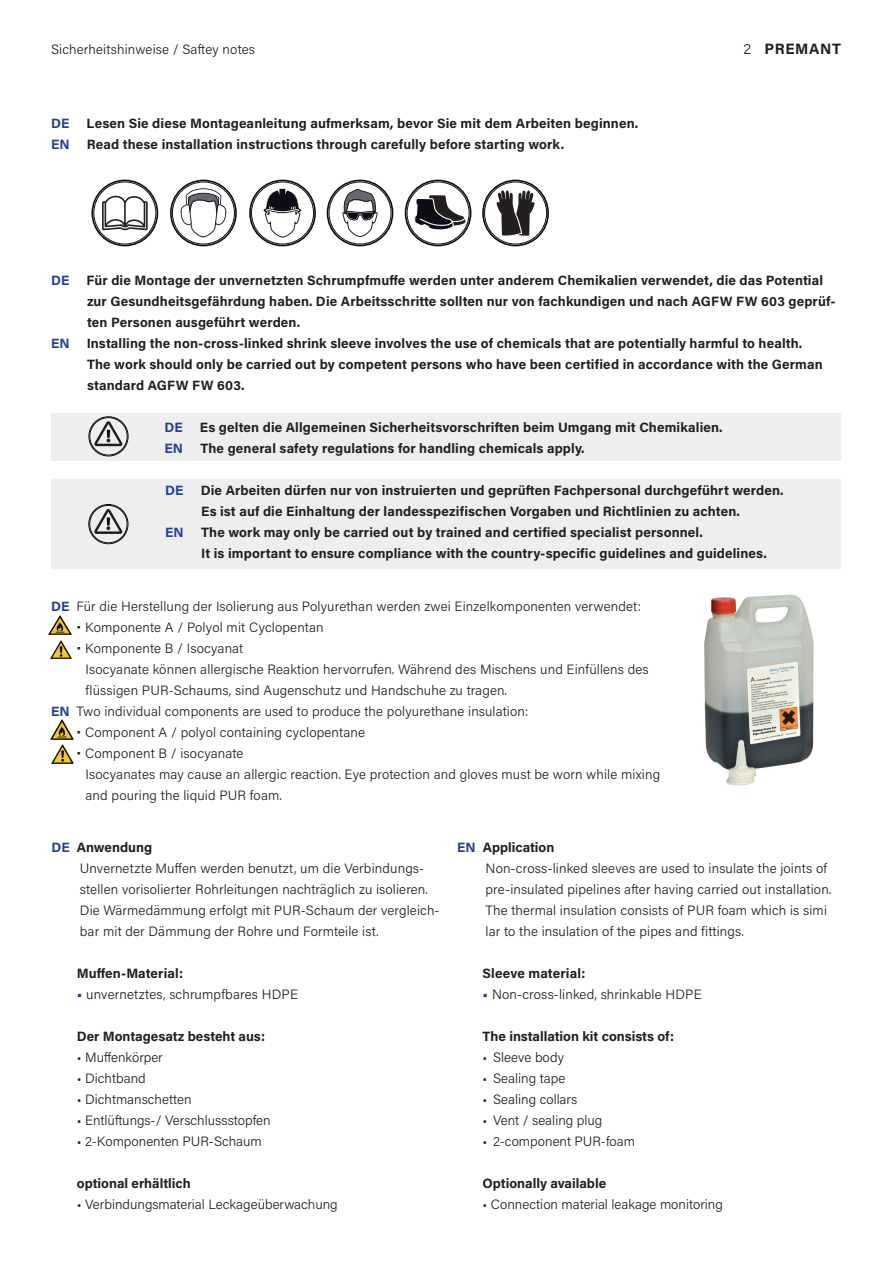
<style>
.page{position:relative;width:893px;height:1263px;background:#fff}
.page>*{position:absolute;margin:0;border:0;box-sizing:border-box;transform-origin:0 0}
.t1{font:700 15px "Acumin Pro";letter-spacing:.04em;color:#231f20}
.t2{font:300 13.5px/21px "Acumin Pro";letter-spacing:.01em;color:#231f20}
.t3{font:700 13.5px/21px "Acumin Pro";letter-spacing:.01em;color:#231f20}
.t4{font:700 13.5px "Acumin Pro";letter-spacing:.01em;color:#253f8e}
.s1{font-weight:300}
.s2{font-weight:700;color:#253f8e}
.s3{font-weight:700}
</style>
<div class="page">
<div style="left:51px;top:413px;width:790px;height:47px;background:#eeeeef"></div>
<svg style="left:88px;top:416px;width:41px;height:40px"></svg>
<div style="left:90px;top:417px;width:37px;height:38px;border:1px solid #0a0d14;border-radius:50%"></div>
<svg style="left:249px;top:180px;width:67px;height:66px"></svg>
<div style="left:251px;top:182px;width:63px;height:62px;border:1px solid #0a0d14;border-radius:50%"></div>
<svg style="left:327px;top:180px;width:66px;height:66px"></svg>
<div style="left:329px;top:182px;width:62px;height:62px;border:1px solid #0a0d14;border-radius:50%"></div>
<svg style="left:170px;top:180px;width:67px;height:66px"></svg>
<div style="left:172px;top:182px;width:63px;height:62px;border:1px solid #0a0d14;border-radius:50%"></div>
<svg style="left:91px;top:180px;width:67px;height:66px"></svg>
<div style="left:94px;top:182px;width:62px;height:62px;border:1px solid #0a0d14;border-radius:50%"></div>
<svg style="left:405px;top:180px;width:66px;height:66px"></svg>
<div style="left:407px;top:182px;width:62px;height:62px;border:1px solid #0a0d14;border-radius:50%"></div>
<svg style="left:482px;top:180px;width:67px;height:66px"></svg>
<div style="left:484px;top:182px;width:63px;height:62px;border:1px solid #0a0d14;border-radius:50%"></div>
<img style="left:704px;top:594px;width:110px;height:192px">
<img style="left:49px;top:615px;width:23px;height:20px">
<img style="left:50px;top:640px;width:22px;height:19px">
<img style="left:50px;top:720px;width:23px;height:19px">
<img style="left:51px;top:745px;width:22px;height:18px">
<div style="left:51px;top:479px;width:790px;height:89px;background:#eeeeef"></div>
<svg style="left:88px;top:504px;width:41px;height:40px"></svg>
<div style="left:90px;top:505px;width:37px;height:38px;border:1px solid #0a0d14;border-radius:50%"></div>
<p class="t2" style="left:51px;top:38px;width:206px">Sicherheitshinweise / Saftey notes</p>
<p class="t1" style="left:744px;top:38px;width:99px"><span class="s1">2</span> PREMANT</p>
<p class="t4" style="left:51px;top:113px;width:20px">DE</p>
<p class="t3" style="left:87px;top:112px;width:553px">Lesen Sie diese Montageanleitung aufmerksam, bevor Sie mit dem Arbeiten beginnen.</p>
<p class="t4" style="left:51px;top:134px;width:20px">EN</p>
<p class="t3" style="left:87px;top:133px;width:479px">Read these installation instructions through carefully before starting work.</p>
<p class="t4" style="left:51px;top:271px;width:20px">DE</p>
<p class="t3" style="left:87px;top:269px;width:751px">Für die Montage der unvernetzten Schrumpfmuffe werden unter anderem Chemikalien verwendet, die das Potential zur Gesundheitsgefährdung haben. Die Arbeitsschritte sollten nur von fachkundigen und nach AGFW FW 603 geprüf&shy;ten Personen ausgeführt werden.</p>
<p class="t4" style="left:51px;top:334px;width:20px">EN</p>
<p class="t3" style="left:87px;top:332px;width:737px">Installing the non-cross-linked shrink sleeve involves the use of chemicals that are potentially harmful to health.<br>The work should only be carried out by competent persons who have been certified in accordance with the German standard AGFW FW 603.</p>
<p class="t4" style="left:164px;top:418px;width:20px">DE</p>
<p class="t3" style="left:200px;top:416px;width:524px">Es gelten die Allgemeinen Sicherheitsvorschriften beim Umgang mit Chemikalien.</p>
<p class="t4" style="left:164px;top:439px;width:20px">EN</p>
<p class="t3" style="left:200px;top:437px;width:386px">The general safety regulations for handling chemicals apply.</p>
<p class="t4" style="left:165px;top:481px;width:20px">DE</p>
<p class="t3" style="left:201px;top:479px;width:584px">Die Arbeiten dürfen nur von instruierten und geprüften Fachpersonal durchgeführt werden.<br>Es ist auf die Einhaltung der landesspezifischen Vorgaben und Richtlinien zu achten.</p>
<p class="t4" style="left:165px;top:523px;width:20px">EN</p>
<p class="t3" style="left:201px;top:521px;width:567px">The work may only be carried out by trained and certified specialist personnel.<br>It is important to ensure compliance with the country-specific guidelines and guidelines.</p>
<p class="t2" style="left:51px;top:595px;width:592px"><span class="s2">DE</span> Für die Herstellung der Isolierung aus Polyurethan werden zwei Einzelkomponenten verwendet:</p>
<p class="t2" style="left:77px;top:616px;width:249px">• Komponente A / Polyol mit Cyclopentan</p>
<p class="t2" style="left:77px;top:637px;width:168px">• Komponente B / Isocyanat</p>
<p class="t2" style="left:86px;top:658px;width:565px">Isocyanate können allergische Reaktion hervorrufen. Während des Mischens und Einfüllens des</p>
<p class="t2" style="left:86px;top:679px;width:423px">flüssigen PUR-Schaums, sind Augenschutz und Handschuhe zu tragen.</p>
<p class="t2" style="left:51px;top:700px;width:479px"><span class="s2">EN</span> Two individual components are used to produce the polyurethane insulation:</p>
<p class="t2" style="left:77px;top:721px;width:290px">• Component A / polyol containing cyclopentane</p>
<p class="t2" style="left:86px;top:742px;width:576px;text-indent:-9px">• Component B / isocyanate<br>Isocyanates may cause an allergic reaction. Eye protection and gloves must be worn while mixing and pouring the liquid PUR foam.</p>
<p class="t2" style="left:80px;top:836px;width:361px;text-indent:-28px"><span class="s2">DE</span> <span class="s3">Anwendung<br></span>Unvernetzte Muffen werden benutzt, um die Verbindungs&shy;stellen vorisolierter Rohrleitungen nachträglich zu isolieren.<br>Die Wärmedämmung erfolgt mit PUR-Schaum der vergleich&shy;bar mit der Dämmung der Rohre und Formteile ist.</p>
<p class="t3" style="left:77px;top:962px;width:108px">Muffen-Material:</p>
<p class="t2" style="left:77px;top:983px;width:223px"><span class="s2">•</span> unvernetztes, schrumpfbares HDPE</p>
<p class="t3" style="left:77px;top:1025px;width:190px">Der Montagesatz besteht aus:</p>
<p class="t2" style="left:77px;top:1046px;width:87px">• Muffenkörper</p>
<p class="t2" style="left:77px;top:1067px;width:70px">• Dichtband</p>
<p class="t2" style="left:77px;top:1088px;width:116px">• Dichtmanschetten</p>
<p class="t2" style="left:77px;top:1109px;width:195px">• Entlüftungs-/ Verschlussstopfen</p>
<p class="t2" style="left:77px;top:1130px;width:186px">• 2-Komponenten PUR-Schaum</p>
<p class="t3" style="left:77px;top:1172px;width:115px">optional erhältlich</p>
<p class="t2" style="left:77px;top:1193px;width:262px">• Verbindungsmaterial Leckageüberwachung</p>
<p class="t2" style="left:486px;top:836px;width:347px;text-indent:-28px"><span class="s2">EN</span> <span class="s3">Application<br></span>Non-cross-linked sleeves are used to insulate the joints of pre-insulated pipelines after having carried out installation.<br>The thermal insulation consists of PUR foam which is simi lar to the insulation of the pipes and fittings.</p>
<p class="t3" style="left:483px;top:962px;width:104px">Sleeve material:</p>
<p class="t2" style="left:483px;top:983px;width:221px"><span class="s2">•</span> Non-cross-linked, shrinkable HDPE</p>
<p class="t3" style="left:483px;top:1025px;width:193px">The installation kit consists of:</p>
<p class="t2" style="left:483px;top:1046px;width:83px">• Sleeve body</p>
<p class="t2" style="left:483px;top:1067px;width:84px">• Sealing tape</p>
<p class="t2" style="left:483px;top:1088px;width:96px">• Sealing collars</p>
<p class="t2" style="left:483px;top:1109px;width:121px">• Vent / sealing plug</p>
<p class="t2" style="left:483px;top:1130px;width:154px">• 2-component PUR-foam</p>
<p class="t3" style="left:483px;top:1172px;width:125px">Optionally available</p>
<p class="t2" style="left:483px;top:1193px;width:242px">• Connection material leakage monitoring</p>
</div>
